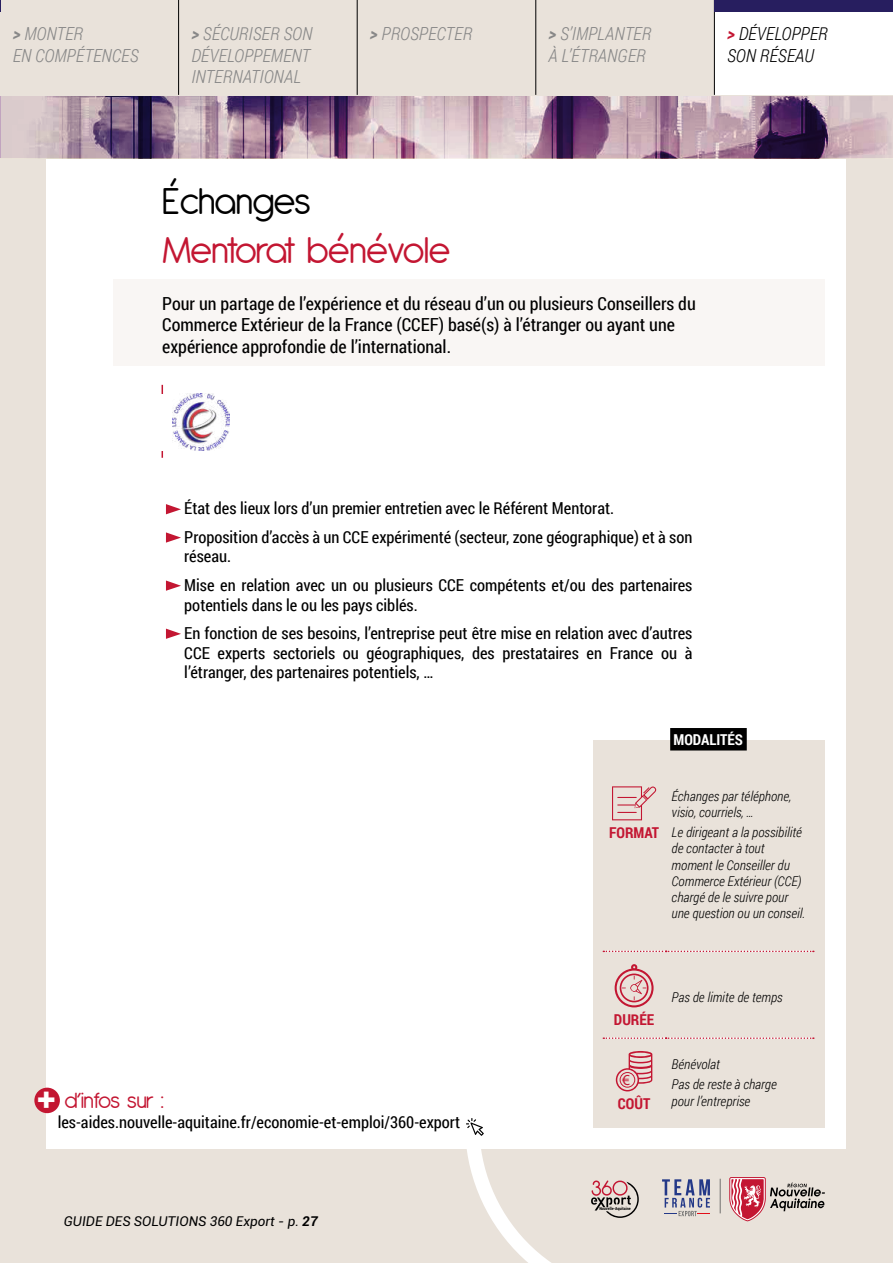
<style>
.page{position:relative;width:893px;height:1263px;background:#e9e2da}
.page>*{position:absolute;margin:0;border:0;box-sizing:border-box;transform-origin:0 0}
.t1{font:40.5px "Antipasto";color:#c31632}
.t2{font:40.5px "Antipasto";color:#000}
.t3{font:24px "Antipasto";color:#c31632}
.t4{font:18px/21.6px "Roboto Condensed";color:#000}
.t5{font:italic 300 18px/21.6px "Roboto Condensed";color:#878787}
.t6{font:italic 300 18px/21.6px "Roboto Condensed";color:#000}
.t7{font:16.5px/28.3px "Roboto Condensed";color:#000}
.t8{font:15.3px "Myriad Pro";color:#c31632}
.t9{font:700 15px "Roboto Condensed";color:#c31632}
.t10{font:700 15px "Roboto Condensed";color:#fff}
.t11{font:italic 300 13.5px/16.2px "Roboto Condensed";color:#000}
.t12{font:italic 13.5px "Roboto";color:#000}
.t13{font:700 condensed 4.2px "Roboto";color:#000}
.s1{font-weight:700}
.s2{font-weight:700;color:#c31632}
.s3{font-family:"Te X Gyre Adventor";font-weight:700;font-size:33px;color:#fff}
</style>
<div class="page">
<hr style="left:0;top:0;width:1px;height:95px;background:#fff">
<div style="left:714px;top:0;width:179px;height:95px;background:#fff"></div>
<hr style="left:714px;top:0;width:1px;height:95px;background:#000">
<hr style="left:535px;top:0;width:1px;height:95px;background:#000">
<hr style="left:357px;top:0;width:1px;height:95px;background:#000">
<hr style="left:178px;top:0;width:1px;height:95px;background:#000">
<svg style="left:743px;top:1177px;width:82px;height:44px"></svg>
<svg style="left:467px;top:1149px;width:276px;height:114px"></svg>
<div style="left:714px;top:0;width:179px;height:12px;background:#271e5f"></div>
<svg style="left:0;top:0;width:1px;height:12px"></svg>
<div style="left:47px;top:138px;width:799px;height:1011px;background:#fff"></div>
<hr style="left:0;top:96px;width:1px;height:62px;background:#271e5f">
<svg style="left:1px;top:96px;width:892px;height:62px;background:#a78ca0"></svg>
<div style="left:113px;top:280px;width:712px;height:86px;background:#f9f6f4"></div>
<hr style="left:162px;top:385px;width:1px;height:73px;background:#c31632">
<svg style="left:166px;top:504px;width:15px;height:10px"></svg>
<svg style="left:166px;top:532px;width:15px;height:11px"></svg>
<svg style="left:166px;top:580px;width:15px;height:11px"></svg>
<svg style="left:166px;top:629px;width:15px;height:10px"></svg>
<div style="left:594px;top:741px;width:231px;height:387px;background:#e9e2da"></div>
<svg style="left:603px;top:951px;width:211px;height:1px"></svg>
<svg style="left:603px;top:1037px;width:211px;height:2px"></svg>
<svg style="left:612px;top:786px;width:44px;height:34px"></svg>
<svg style="left:615px;top:964px;width:39px;height:43px"></svg>
<svg style="left:616px;top:1051px;width:36px;height:40px"></svg>
<div style="left:145px;top:394px;width:131px;height:56px;background:#fff"></div>
<img style="left:173px;top:394px;width:56px;height:56px">
<div style="left:34px;top:1088px;width:26px;height:25px;background:#c31632;border-radius:50%"></div>
<svg style="left:466px;top:1118px;width:18px;height:18px"></svg>
<div style="left:670px;top:728px;width:77px;height:22px;background:#000"></div>
<p class="t5" style="left:13px;top:22px;width:127px"><span class="s1">&gt;</span> MONTER<br>EN COMPÉTENCES</p>
<p class="t5" style="left:191px;top:22px;width:123px"><span class="s1">&gt;</span> SÉCURISER SON</p>
<p class="t5" style="left:370px;top:22px;width:104px"><span class="s1">&gt;</span> PROSPECTER</p>
<p class="t5" style="left:191px;top:44px;width:120px">DÉVELOPPEMENT<br>INTERNATIONAL</p>
<p class="t5" style="left:549px;top:22px;width:104px"><span class="s1">&gt;</span> S’IMPLANTER<br>À L’ÉTRANGER</p>
<p class="t6" style="left:727px;top:22px;width:102px"><span class="s2">&gt;</span> DÉVELOPPER<br>SON RÉSEAU</p>
<h1 class="t2" style="left:162px;top:178px;width:150px">Échanges</h1>
<h1 class="t1" style="left:162px;top:226px;width:289px">Mentorat bénévole</h1>
<p class="t4" style="left:162px;top:292px;width:535px">Pour un partage de l’expérience et du réseau d’un ou plusieurs Conseillers du<br>Commerce Extérieur de la France (CCEF) basé(s) à l’étranger ou ayant une expérience approfondie de l’international.</p>
<p class="t7" style="left:184px;top:494px;width:510px">État des lieux lors d’un premier entretien avec le Référent Mentorat.<br>Proposition d’accès à un CCE expérimenté (secteur, zone géographique) et à son</p>
<p class="t7" style="left:184px;top:542px;width:510px">réseau.<br>Mise en relation avec un ou plusieurs CCE compétents et/ou des partenaires</p>
<p class="t7" style="left:184px;top:590px;width:510px">potentiels dans le ou les pays ciblés.<br>En fonction de ses besoins, l’entreprise peut être mise en relation avec d’autres</p>
<p class="t7" style="left:184px;top:642px;width:510px;line-height:19.8px">CCE experts sectoriels ou géographiques, des prestataires en France ou à l’étranger, des partenaires potentiels, …</p>
<p class="t10" style="left:673px;top:729px;width:71px">MODALITÉS</p>
<p class="t9" style="left:609px;top:822px;width:52px">FORMAT</p>
<p class="t11" style="left:672px;top:787px;width:121px">Échanges par téléphone, visio, courriels, …</p>
<p class="t11" style="left:672px;top:824px;width:135px">Le dirigeant a la possibilité de contacter à tout moment le Conseiller du<br>Commerce Extérieur (CCE) chargé de le suivre pour une question ou un conseil.</p>
<p class="t9" style="left:614px;top:1009px;width:42px">DURÉE</p>
<p class="t11" style="left:672px;top:988px;width:113px">Pas de limite de temps</p>
<p class="t11" style="left:672px;top:1053px;width:107px;line-height:20.4px">Bénévolat<br>Pas de reste à charge</p>
<p class="t8" style="left:622px;top:1070px;width:9px">€</p>
<p class="t9" style="left:618px;top:1093px;width:34px">COÛT</p>
<h2 class="t3" style="left:36px;top:1086px;width:129px"><span class="s3">+</span> d’infos sur :</h2>
<p class="t11" style="left:672px;top:1092px;width:80px">pour l’entreprise</p>
<p class="t7" style="left:58px;top:1107px;width:404px">les-aides.nouvelle-aquitaine.fr/economie-et-emploi/360-export</p>
<p class="t12" style="left:64px;top:1212px;width:255px">GUIDE DES SOLUTIONS 360 Export - p. <span class="s1">27</span></p>
<p class="t13" style="left:599px;top:1206px;width:33px">Nouvelle-Aquitaine</p>
</div>
